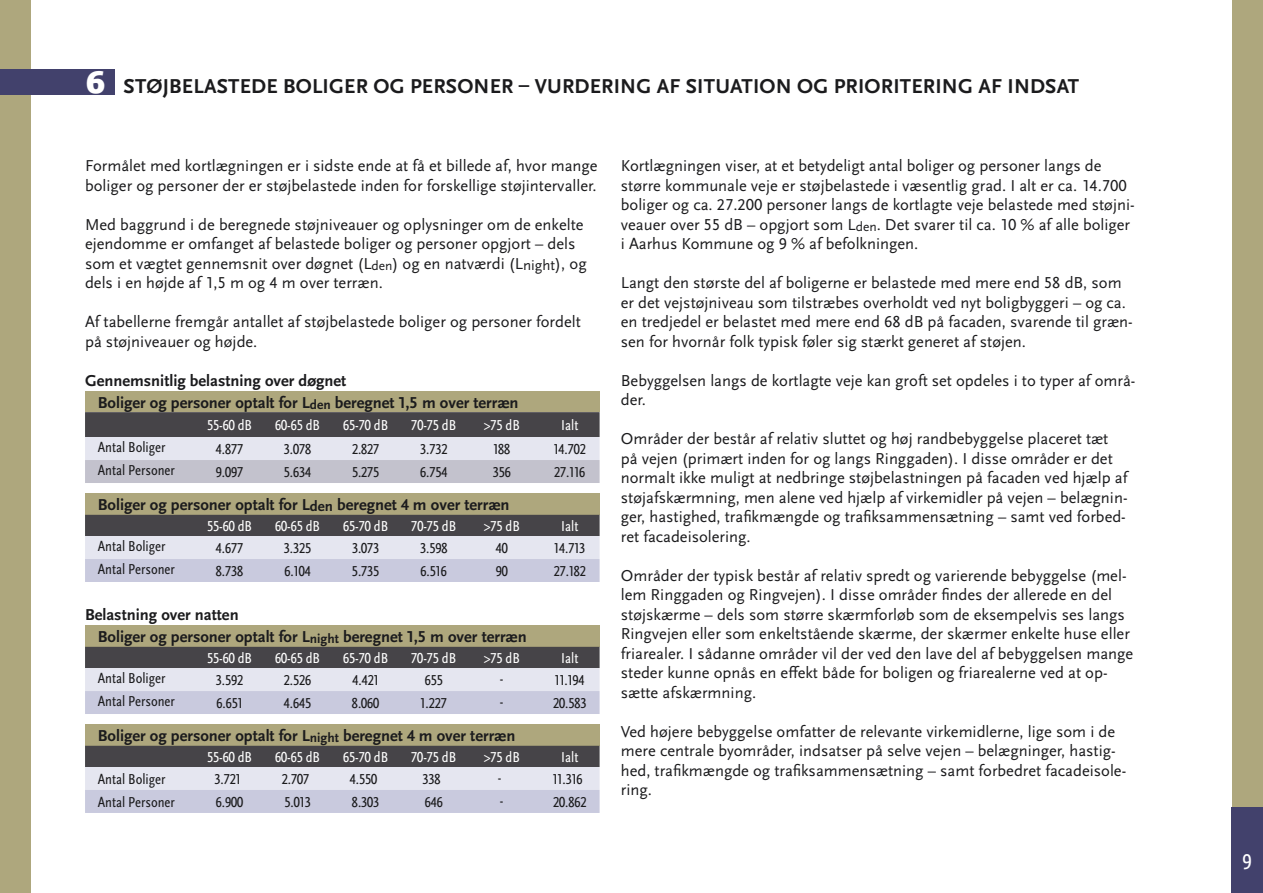
<style>
.page{position:relative;width:1263px;height:893px;background:#fff}
.page>*{position:absolute;margin:0;border:0;box-sizing:border-box;transform-origin:0 0}
.t1{font:condensed 22.5px "Scala Sans OT";color:#fff}
.t2{font:700 21px "Scala Sans OT";letter-spacing:.01em;color:#1b1b1d}
.t3{font:16.5px/19.5px "Scala Sans OT";color:#1b1b1d}
.t4{font:700 16.5px/22.4px "Scala Sans OT";color:#1b1b1d}
.t5{font:condensed 15px "Scala Sans OT";color:#1b1b1d}
.t6{font:condensed 15px "Scala Sans OT";color:#fff}
.s1{font-weight:900;font-size:33px;color:#fff}
</style>
<div class="page">
<div style="left:1232px;top:0;width:31px;height:893px;background:#aea77d"></div>
<div style="left:1232px;top:808px;width:31px;height:85px;background:#42416c"></div>
<div style="left:0;top:0;width:31px;height:893px;background:#aea77d"></div>
<div style="left:0;top:69px;width:115px;height:26px;background:#42416c"></div>
<div style="left:85px;top:392px;width:515px;height:20px;background:#aea77d"></div>
<svg style="left:85px;top:412px;width:515px;height:71px;background:#a2a1a9"></svg>
<div style="left:85px;top:493px;width:515px;height:22px;background:#aea77d"></div>
<svg style="left:85px;top:515px;width:515px;height:67px;background:#a9a9b5"></svg>
<div style="left:85px;top:626px;width:515px;height:21px;background:#aea77d"></div>
<svg style="left:85px;top:647px;width:515px;height:67px;background:#a9a9b5"></svg>
<div style="left:85px;top:724px;width:515px;height:22px;background:#aea77d"></div>
<svg style="left:85px;top:746px;width:515px;height:67px;background:#a9a9b5"></svg>
<p class="t2" style="left:86px;top:74px;width:972px"><span class="s1">6</span> Støjbelastede boliger og personer – vurdering af situation og prioritering af indsat</p>
<p class="t3" style="left:85px;top:156px;width:514px">Formålet med kortlægningen er i sidste ende at få et billede af, hvor mange boliger og personer der er støjbelastede inden for forskellige støjintervaller.</p>
<p class="t3" style="left:85px;top:215px;width:503px">Med baggrund i de beregnede støjniveauer og oplysninger om de enkelte ejendomme er omfanget af belastede boliger og personer opgjort – dels som et vægtet gennemsnit over døgnet (L<sub>den</sub>) og en natværdi (L<sub>night</sub>), og dels i en højde af 1,5 m og 4 m over terræn.</p>
<p class="t3" style="left:85px;top:312px;width:497px">Af tabellerne fremgår antallet af støjbelastede boliger og personer fordelt på støjniveauer og højde.</p>
<p class="t4" style="left:98px;top:369px;width:422px;text-indent:-13px">Gennemsnitlig belastning over døgnet<br>Boliger og personer optalt for L<sub>den</sub> beregnet 1,5 m over terræn</p>
<p class="t6" style="left:207px;top:417px;width:46px">55-60 dB</p>
<p class="t6" style="left:275px;top:417px;width:46px">60-65 dB</p>
<p class="t6" style="left:343px;top:417px;width:46px">65-70 dB</p>
<p class="t6" style="left:411px;top:417px;width:46px">70-75 dB</p>
<p class="t6" style="left:484px;top:417px;width:38px">&gt;75 dB</p>
<p class="t6" style="left:561px;top:417px;width:19px">Ialt</p>
<p class="t5" style="left:98px;top:439px;width:69px">Antal Boliger</p>
<p class="t5" style="left:216px;top:441px;width:29px">4.877</p>
<p class="t5" style="left:284px;top:441px;width:29px">3.078</p>
<p class="t5" style="left:352px;top:441px;width:29px">2.827</p>
<p class="t5" style="left:420px;top:441px;width:29px">3.732</p>
<p class="t5" style="left:493px;top:441px;width:18px">188</p>
<p class="t5" style="left:554px;top:441px;width:34px">14.702</p>
<p class="t5" style="left:98px;top:462px;width:79px">Antal Personer</p>
<p class="t5" style="left:216px;top:464px;width:29px">9.097</p>
<p class="t5" style="left:284px;top:464px;width:29px">5.634</p>
<p class="t5" style="left:352px;top:464px;width:29px">5.275</p>
<p class="t5" style="left:420px;top:464px;width:29px">6.754</p>
<p class="t5" style="left:493px;top:464px;width:19px">356</p>
<p class="t5" style="left:554px;top:464px;width:32px">27.116</p>
<p class="t4" style="left:98px;top:494px;width:413px">Boliger og personer optalt for L<sub>den</sub> beregnet 4 m over terræn</p>
<p class="t6" style="left:207px;top:518px;width:46px">55-60 dB</p>
<p class="t6" style="left:275px;top:518px;width:46px">60-65 dB</p>
<p class="t6" style="left:343px;top:518px;width:46px">65-70 dB</p>
<p class="t6" style="left:411px;top:518px;width:46px">70-75 dB</p>
<p class="t6" style="left:484px;top:518px;width:38px">&gt;75 dB</p>
<p class="t6" style="left:561px;top:518px;width:19px">Ialt</p>
<p class="t5" style="left:98px;top:538px;width:69px">Antal Boliger</p>
<p class="t5" style="left:216px;top:540px;width:29px">4.677</p>
<p class="t5" style="left:284px;top:540px;width:29px">3.325</p>
<p class="t5" style="left:352px;top:540px;width:29px">3.073</p>
<p class="t5" style="left:420px;top:540px;width:29px">3.598</p>
<p class="t5" style="left:496px;top:540px;width:13px">40</p>
<p class="t5" style="left:554px;top:540px;width:32px">14.713</p>
<p class="t5" style="left:98px;top:561px;width:79px">Antal Personer</p>
<p class="t5" style="left:216px;top:563px;width:29px">8.738</p>
<p class="t5" style="left:285px;top:563px;width:28px">6.104</p>
<p class="t5" style="left:352px;top:563px;width:29px">5.735</p>
<p class="t5" style="left:421px;top:563px;width:28px">6.516</p>
<p class="t5" style="left:496px;top:563px;width:13px">90</p>
<p class="t5" style="left:554px;top:563px;width:34px">27.182</p>
<p class="t4" style="left:98px;top:603px;width:430px;text-indent:-13px">Belastning over natten<br>Boliger og personer optalt for L<sub>night</sub> beregnet 1,5 m over terræn</p>
<p class="t6" style="left:207px;top:650px;width:46px">55-60 dB</p>
<p class="t6" style="left:275px;top:650px;width:46px">60-65 dB</p>
<p class="t6" style="left:343px;top:650px;width:46px">65-70 dB</p>
<p class="t6" style="left:411px;top:650px;width:46px">70-75 dB</p>
<p class="t6" style="left:484px;top:650px;width:38px">&gt;75 dB</p>
<p class="t6" style="left:561px;top:650px;width:19px">Ialt</p>
<p class="t5" style="left:98px;top:670px;width:69px">Antal Boliger</p>
<p class="t5" style="left:216px;top:672px;width:29px">3.592</p>
<p class="t5" style="left:284px;top:672px;width:29px">2.526</p>
<p class="t5" style="left:353px;top:672px;width:28px">4.421</p>
<p class="t5" style="left:425px;top:672px;width:19px">655</p>
<p class="t5" style="left:500px;top:672px;width:5px">-</p>
<p class="t5" style="left:555px;top:672px;width:31px">11.194</p>
<p class="t5" style="left:98px;top:693px;width:79px">Antal Personer</p>
<p class="t5" style="left:217px;top:695px;width:28px">6.651</p>
<p class="t5" style="left:284px;top:695px;width:29px">4.645</p>
<p class="t5" style="left:352px;top:695px;width:29px">8.060</p>
<p class="t5" style="left:421px;top:695px;width:28px">1.227</p>
<p class="t5" style="left:500px;top:695px;width:5px">-</p>
<p class="t5" style="left:553px;top:695px;width:35px">20.583</p>
<p class="t4" style="left:98px;top:724px;width:419px">Boliger og personer optalt for L<sub>night</sub> beregnet 4 m over terræn</p>
<p class="t6" style="left:207px;top:749px;width:46px">55-60 dB</p>
<p class="t6" style="left:275px;top:749px;width:46px">60-65 dB</p>
<p class="t6" style="left:343px;top:749px;width:46px">65-70 dB</p>
<p class="t6" style="left:411px;top:749px;width:46px">70-75 dB</p>
<p class="t6" style="left:484px;top:749px;width:38px">&gt;75 dB</p>
<p class="t6" style="left:561px;top:749px;width:19px">Ialt</p>
<p class="t5" style="left:98px;top:771px;width:69px">Antal Boliger</p>
<p class="t5" style="left:214px;top:771px;width:28px">3.721</p>
<p class="t5" style="left:282px;top:771px;width:29px">2.707</p>
<p class="t5" style="left:350px;top:771px;width:29px">4.550</p>
<p class="t5" style="left:423px;top:771px;width:19px">338</p>
<p class="t5" style="left:498px;top:771px;width:5px">-</p>
<p class="t5" style="left:553px;top:771px;width:31px">11.316</p>
<p class="t5" style="left:98px;top:794px;width:79px">Antal Personer</p>
<p class="t5" style="left:216px;top:794px;width:29px">6.900</p>
<p class="t5" style="left:285px;top:794px;width:28px">5.013</p>
<p class="t5" style="left:352px;top:794px;width:29px">8.303</p>
<p class="t5" style="left:425px;top:794px;width:19px">646</p>
<p class="t5" style="left:500px;top:794px;width:5px">-</p>
<p class="t5" style="left:553px;top:794px;width:35px">20.862</p>
<p class="t3" style="left:621px;top:156px;width:515px">Kortlægningen viser, at et betydeligt antal boliger og personer langs de større kommunale veje er støjbelastede i væsentlig grad. I alt er ca. 14.700 boliger og ca. 27.200 personer langs de kortlagte veje belastede med støjni&shy;veauer over 55 dB – opgjort som L<sub>den</sub>. Det svarer til ca. 10 % af alle boliger i Aarhus Kommune og 9 % af befolkningen.</p>
<p class="t3" style="left:621px;top:273px;width:513px">Langt den største del af boligerne er belastede med mere end 58 dB, som er det vejstøjniveau som tilstræbes overholdt ved nyt boligbyggeri – og ca. en tredjedel er belastet med mere end 68 dB på facaden, svarende til græn&shy;sen for hvornår folk typisk føler sig stærkt generet af støjen.</p>
<p class="t3" style="left:621px;top:371px;width:516px">Bebyggelsen langs de kortlagte veje kan groft set opdeles i to typer af områ&shy;der.</p>
<p class="t3" style="left:621px;top:429px;width:508px">Områder der består af relativ sluttet og høj randbebyggelse placeret tæt på vejen (primært inden for og langs Ringgaden). I disse områder er det normalt ikke muligt at nedbringe støjbelastningen på facaden ved hjælp af støjafskærmning, men alene ved hjælp af virkemidler på vejen – belægnin&shy;ger, hastighed, trafikmængde og trafiksammensætning – samt ved forbed&shy;ret facadeisolering.</p>
<p class="t3" style="left:621px;top:566px;width:514px">Områder der typisk består af relativ spredt og varierende bebyggelse (mel&shy;lem Ringgaden og Ringvejen). I disse områder findes der allerede en del støjskærme – dels som større skærmforløb som de eksempelvis ses langs Ringvejen eller som enkeltstående skærme, der skærmer enkelte huse eller friarealer. I sådanne områder vil der ved den lave del af bebyggelsen mange steder kunne opnås en effekt både for boligen og friarealerne ved at op&shy;sætte afskærmning.</p>
<p class="t3" style="left:621px;top:722px;width:507px">Ved højere bebyggelse omfatter de relevante virkemidlerne, lige som i de mere centrale byområder, indsatser på selve vejen – belægninger, hastig&shy;hed, trafikmængde og trafiksammensætning – samt forbedret facadeisole&shy;ring.</p>
<h1 class="t1" style="left:1242px;top:849px;width:10px">9</h1>
</div>
